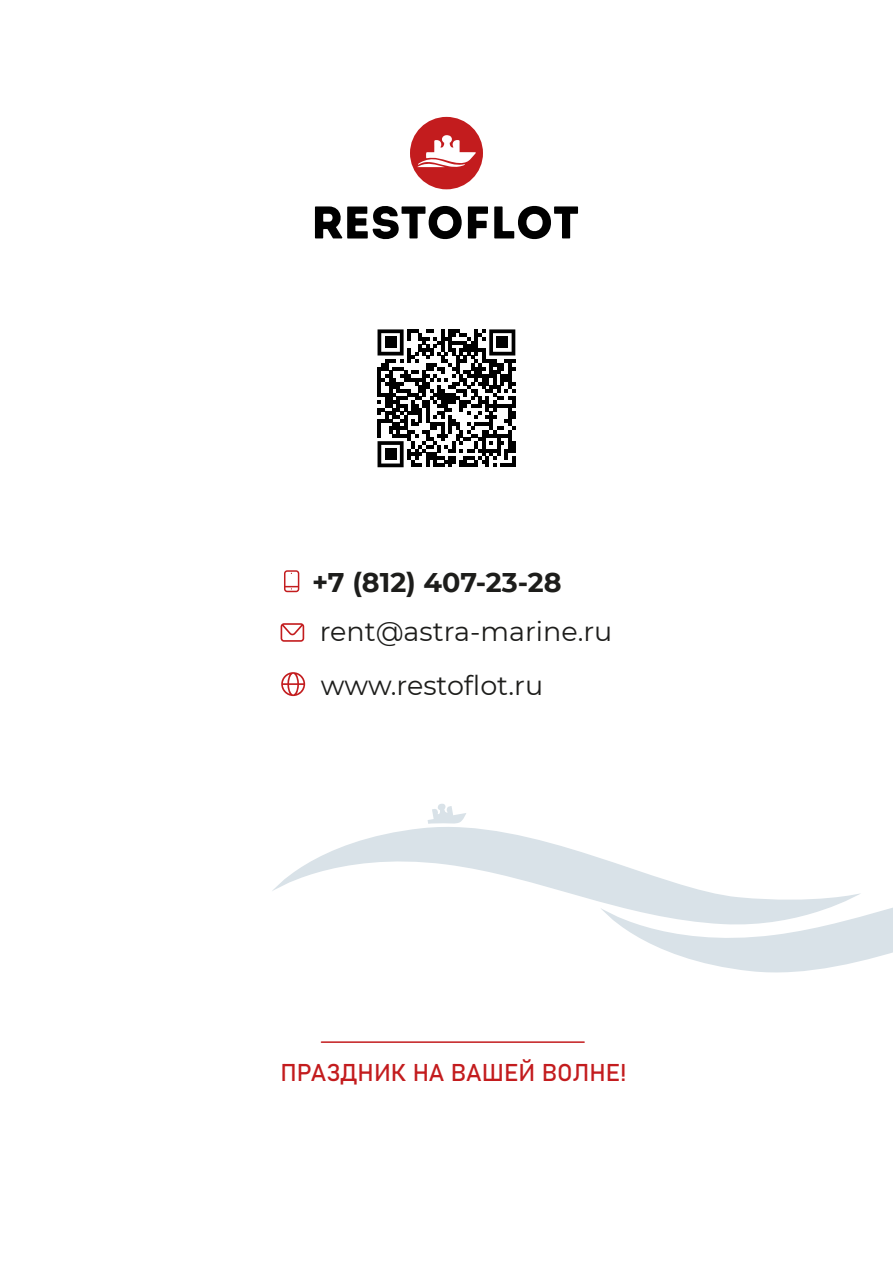
<style>
.page{position:relative;width:893px;height:1263px;background:#fff}
.page>*{position:absolute;margin:0;border:0;box-sizing:border-box;transform-origin:0 0}
.t1{font:27px "Montserrat";color:#1d1d1b}
.t2{font:700 27px "Montserrat";color:#1d1d1b}
.t3{font:24px "Bahnschrift";color:#c31c1e}
</style>
<div class="page">
<svg style="left:315px;top:205px;width:147px;height:35px"></svg>
<svg style="left:468px;top:206px;width:20px;height:32px"></svg>
<svg style="left:494px;top:205px;width:84px;height:35px"></svg>
<div style="left:410px;top:117px;width:73px;height:72px;background:#c31c1e;border-radius:50%"></div>
<svg style="left:417px;top:135px;width:59px;height:32px"></svg>
<svg style="left:377px;top:329px;width:138px;height:138px"></svg>
<div style="left:385px;top:337px;width:11px;height:11px;background:#000"></div>
<div style="left:497px;top:337px;width:11px;height:11px;background:#000"></div>
<div style="left:385px;top:449px;width:11px;height:11px;background:#000"></div>
<svg style="left:284px;top:570px;width:15px;height:22px"></svg>
<svg style="left:281px;top:623px;width:23px;height:19px"></svg>
<svg style="left:281px;top:672px;width:24px;height:24px"></svg>
<hr style="left:321px;top:1041px;width:263px;height:2px;background:#c31c1e">
<svg style="left:432px;top:804px;width:34px;height:12px"></svg>
<svg style="left:624px;top:907px;width:269px;height:66px"></svg>
<svg style="left:272px;top:816px;width:589px;height:112px"></svg>
<p class="t2" style="left:312px;top:563px;width:251px">+7 (812) 407-23-28</p>
<p class="t1" style="left:320px;top:612px;width:294px">rent@astra-marine.ru</p>
<p class="t1" style="left:321px;top:667px;width:224px">www.restoflot.ru</p>
<p class="t3" style="left:280px;top:1054px;width:348px">ПРАЗДНИК НА ВАШЕЙ ВОЛНЕ!</p>
</div>
